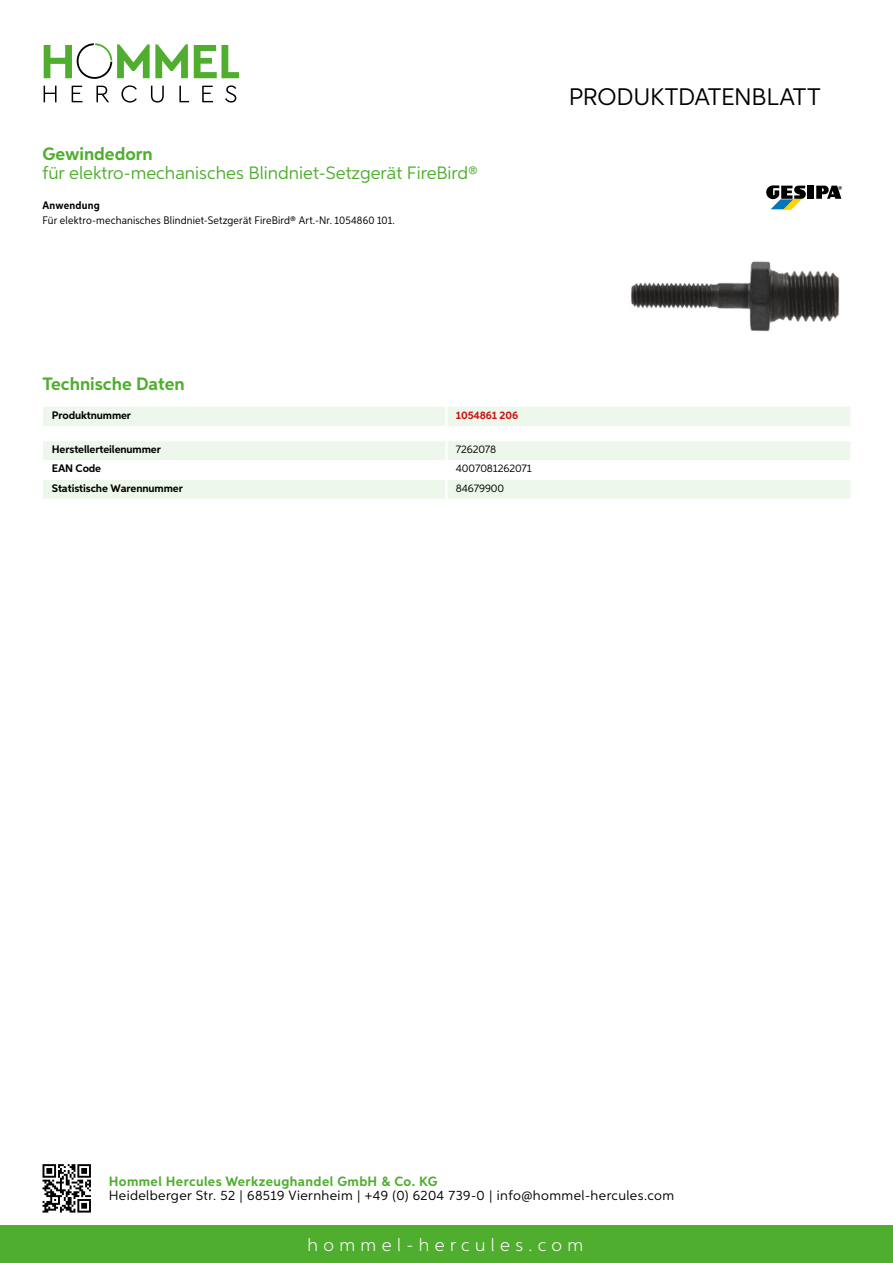
<style>
.page{position:relative;width:893px;height:1263px;background:#fff}
.page>*{position:absolute;margin:0;border:0;box-sizing:border-box;transform-origin:0 0}
.t1{font:24px "Aspira";letter-spacing:-.01em;color:#000}
.t2{font:18px "Aspira";color:#50ae2f}
.t3{font:700 18px "Aspira";color:#50ae2f}
.t4{font:300 18px "Aspira";letter-spacing:.3em;color:#fff}
.t5{font:13.5px "Aspira";letter-spacing:.03em;color:#000}
.t6{font:700 13.5px "Aspira";letter-spacing:.03em;color:#50ae2f}
.t7{font:10.95px "Aspira Nar";letter-spacing:.015em;color:#000}
.t8{font:700 10.95px "Aspira";letter-spacing:-.01em;color:#000}
.t9{font:10.95px "Aspira";letter-spacing:-.01em;color:#000}
.t10{font:700 10.95px "Aspira";letter-spacing:-.01em;color:#cd1013}
.t11{font:700 10.95px "Aspira Nar";letter-spacing:.02em;color:#000}
</style>
<div class="page">
<div style="left:0;top:1226px;width:893px;height:37px;background:#50ae2f"></div>
<svg style="left:43px;top:1164px;width:48px;height:48px"></svg>
<svg style="left:194px;top:45px;width:45px;height:33px"></svg>
<svg style="left:44px;top:43px;width:144px;height:36px"></svg>
<svg style="left:44px;top:86px;width:13px;height:16px"></svg>
<svg style="left:72px;top:86px;width:10px;height:16px"></svg>
<svg style="left:96px;top:86px;width:13px;height:16px"></svg>
<svg style="left:121px;top:85px;width:16px;height:18px"></svg>
<svg style="left:151px;top:86px;width:13px;height:17px"></svg>
<svg style="left:179px;top:86px;width:10px;height:16px"></svg>
<svg style="left:202px;top:86px;width:11px;height:16px"></svg>
<svg style="left:225px;top:85px;width:11px;height:18px"></svg>
<div style="left:43px;top:407px;width:807px;height:19px;background:#eef7eb"></div>
<hr style="left:445px;top:407px;width:3px;height:19px;background:#fff">
<svg style="left:43px;top:441px;width:807px;height:58px"></svg>
<hr style="left:445px;top:480px;width:3px;height:19px;background:#fff">
<img style="left:631px;top:261px;width:209px;height:71px">
<div style="left:807px;top:186px;width:7px;height:13px;background:#000"></div>
<svg style="left:766px;top:185px;width:40px;height:25px"></svg>
<svg style="left:816px;top:186px;width:26px;height:13px"></svg>
<h2 class="t3" style="left:43px;top:142px;width:112px">Gewindedorn</h2>
<h2 class="t2" style="left:43px;top:162px;width:437px">für elektro-mechanisches Blindniet-Setzgerät FireBird®</h2>
<p class="t11" style="left:43px;top:199px;width:59px">Anwendung</p>
<p class="t7" style="left:43px;top:214px;width:354px">Für elektro-mechanisches Blindniet-Setzgerät FireBird® Art.-Nr. 1054860 101.</p>
<h1 class="t1" style="left:569px;top:82px;width:253px">Produktdatenblatt</h1>
<h2 class="t3" style="left:43px;top:373px;width:144px">Technische Daten</h2>
<p class="t8" style="left:52px;top:408px;width:81px">Produktnummer</p>
<p class="t10" style="left:456px;top:408px;width:64px">1054861 206</p>
<p class="t8" style="left:52px;top:443px;width:111px">Herstellerteilenummer</p>
<p class="t9" style="left:456px;top:443px;width:42px">7262078</p>
<p class="t8" style="left:52px;top:462px;width:51px">EAN Code</p>
<p class="t9" style="left:456px;top:462px;width:78px">4007081262071</p>
<p class="t8" style="left:52px;top:481px;width:132px">Statistische Warennummer</p>
<p class="t9" style="left:456px;top:481px;width:50px">84679900</p>
<p class="t6" style="left:109px;top:1172px;width:330px">Hommel Hercules Werkzeughandel GmbH &amp; Co. KG</p>
<p class="t5" style="left:109px;top:1187px;width:567px">Heidelberger Str. 52 | 68519 Viernheim | +49 (0) 6204 739-0 | info@hommel-hercules.com</p>
<h2 class="t4" style="left:307px;top:1234px;width:277px">hommel-hercules.com</h2>
</div>
